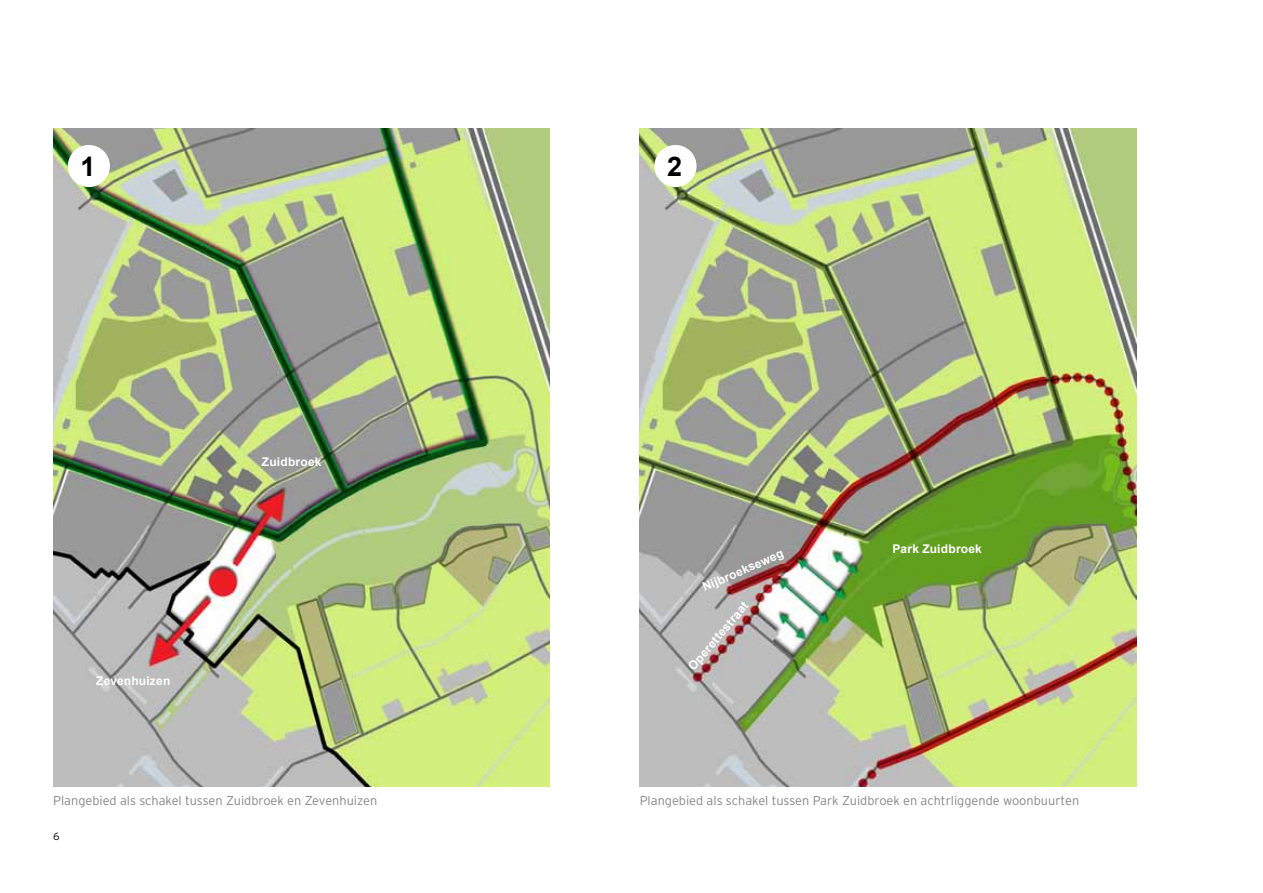
<style>
.page{position:relative;width:1263px;height:893px;background:#fff}
.page>*{position:absolute;margin:0;border:0;box-sizing:border-box;transform-origin:0 0}
.t1{font:700 27px "Arial";color:#000}
.t2{font:300 12.75px "Interstate";color:#878787}
.t3{font:700 12px "Arial";letter-spacing:.015em;color:#fff}
.t4{font:300 10.5px "Interstate";color:#000}
</style>
<div class="page">
<img style="left:53px;top:128px;width:497px;height:659px">
<img style="left:640px;top:128px;width:496px;height:659px">
<div style="left:68px;top:145px;width:42px;height:42px;background:#fff;border-radius:50%"></div>
<div style="left:654px;top:145px;width:42px;height:42px;background:#fff;border-radius:50%"></div>
<h1 class="t1" style="left:81px;top:148px;width:17px">1</h1>
<h1 class="t1" style="left:667px;top:148px;width:17px">2</h1>
<p class="t3" style="left:96px;top:673px;width:76px">Zevenhuizen</p>
<p class="t3" style="left:262px;top:454px;width:61px">Zuidbroek</p>
<p class="t3" style="left:700px;top:579px;width:88px;rotate:-23deg">Nijbroekseweg</p>
<p class="t3" style="left:685px;top:663px;width:87px;rotate:-50deg">Operettestraat</p>
<p class="t3" style="left:892px;top:541px;width:91px">Park Zuidbroek</p>
<p class="t2" style="left:53px;top:793px;width:326px">Plangebied als schakel tussen Zuidbroek en Zevenhuizen</p>
<p class="t2" style="left:640px;top:793px;width:441px">Plangebied als schakel tussen Park Zuidbroek en achtrliggende woonbuurten</p>
<p class="t4" style="left:53px;top:830px;width:8px">6</p>
</div>
